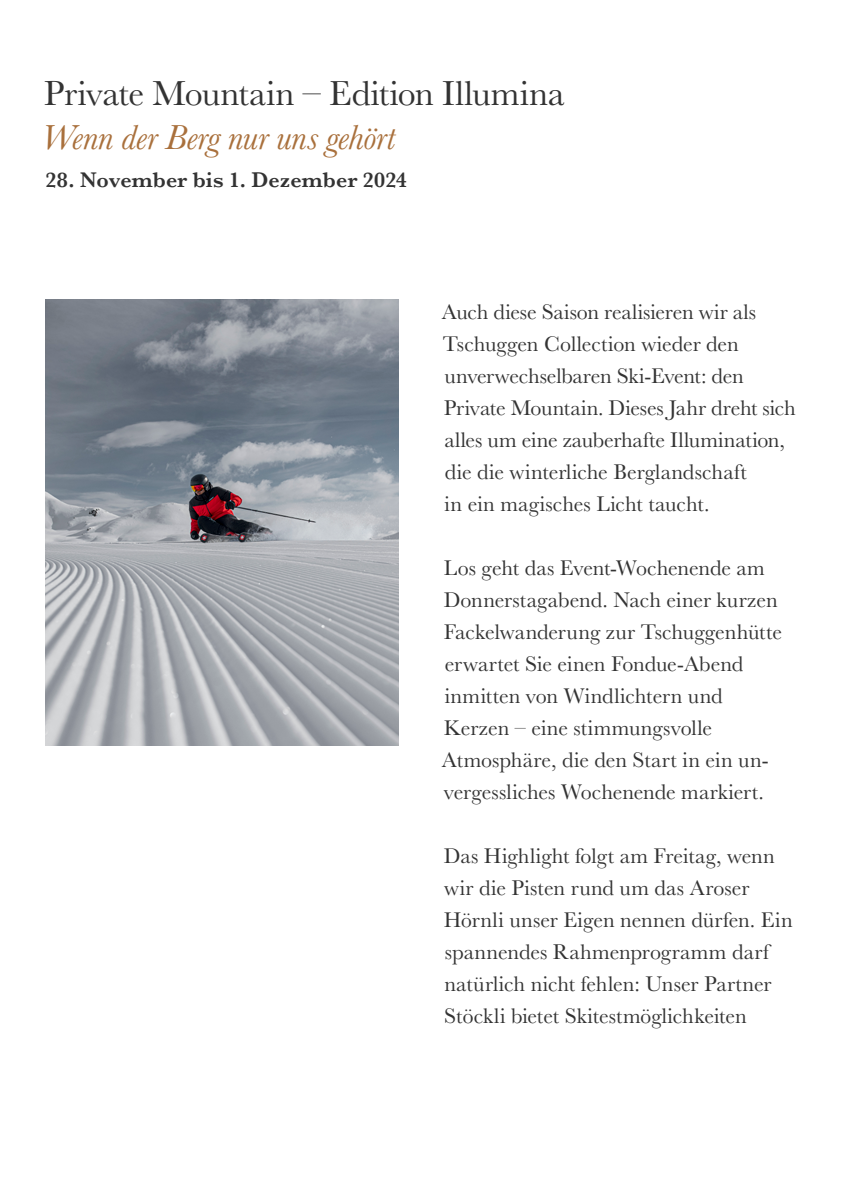
<style>
.page{position:relative;width:842px;height:1191px;background:#fff}
.page>*{position:absolute;margin:0;border:0;box-sizing:border-box;transform-origin:0 0}
.t1{font:36px "Baskerville";color:#333}
.t2{font:italic 36px "Baskerville";letter-spacing:-.01em;color:#a9703c}
.t3{font:22px/32px "Baskerville";color:#333}
.t4{font:600 22px "Baskerville";letter-spacing:.005em;color:#333}
</style>
<div class="page">
<img style="left:45px;top:299px;width:353px;height:447px">
<h1 class="t1" style="left:44px;top:70px;width:523px">Private Mountain – Edition Illumina</h1>
<h1 class="t2" style="left:41px;top:113px;width:355px">Wenn der Berg nur uns gehört</h1>
<p class="t4" style="left:46px;top:164px;width:363px">28. November bis 1. Dezember 2024</p>
<p class="t3" style="left:442px;top:296px;width:355px">Auch diese Saison realisieren wir als Tschuggen Collection wieder den unverwechselbaren Ski-Event: den Private Mountain. Dieses Jahr dreht sich alles um eine zauberhafte Illumination, die die winterliche Berglandschaft<br>in ein magisches Licht taucht.</p>
<p class="t3" style="left:442px;top:552px;width:342px">Los geht das Event-Wochenende am Donnerstagabend. Nach einer kurzen Fackelwanderung zur Tschuggenhütte erwartet Sie einen Fondue-Abend inmitten von Windlichtern und Kerzen – eine stimmungsvolle Atmosphäre, die den Start in ein un&shy;vergessliches Wochenende markiert.</p>
<p class="t3" style="left:444px;top:840px;width:350px">Das Highlight folgt am Freitag, wenn wir die Pisten rund um das Aroser Hörnli unser Eigen nennen dürfen. Ein spannendes Rahmenprogramm darf natürlich nicht fehlen: Unser Partner Stöckli bietet Skitestmöglichkeiten</p>
</div>
